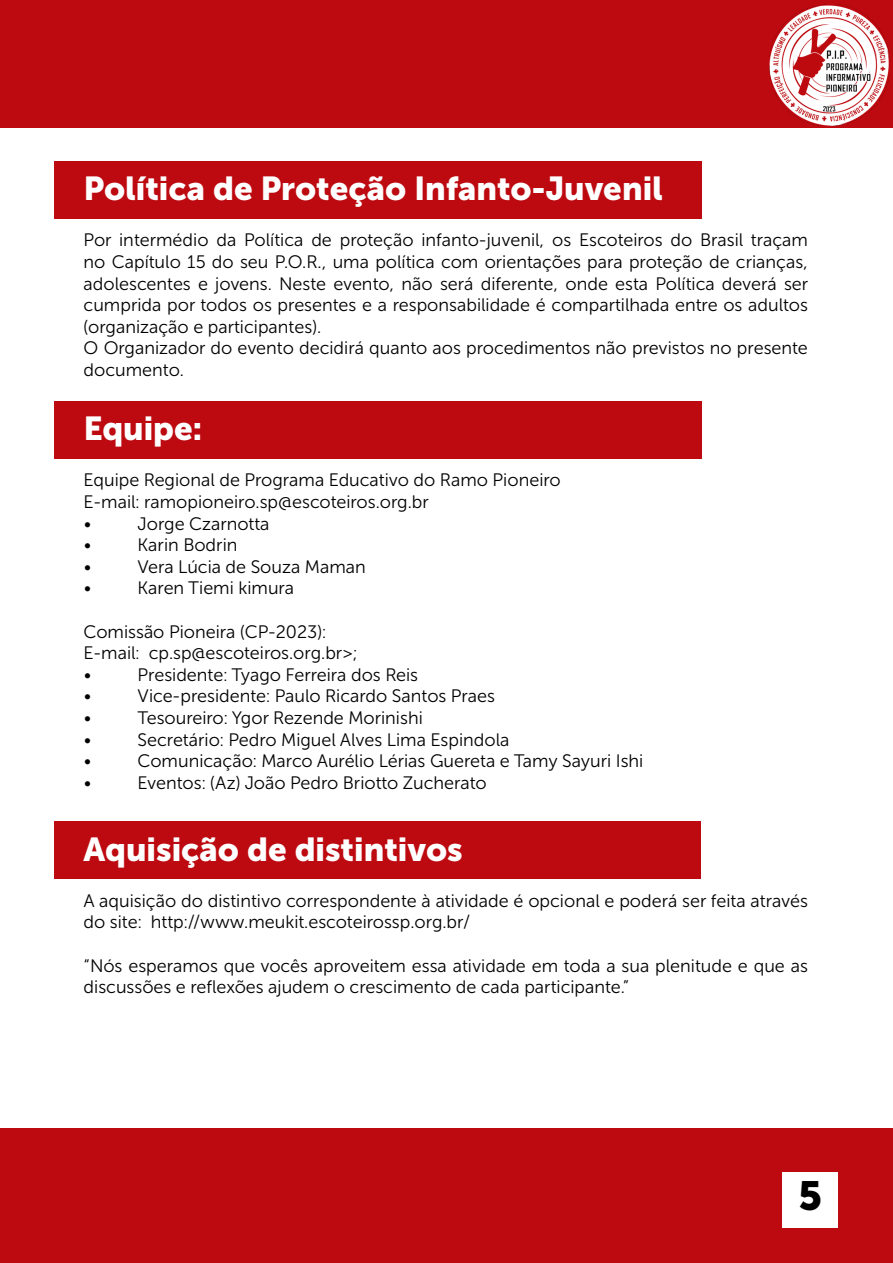
<style>
.page{position:relative;width:893px;height:1263px;background:#fff}
.page>*{position:absolute;margin:0;border:0;box-sizing:border-box;transform-origin:0 0}
.t1{font:40.5px "Museo Sans Cyrl 900";color:#000}
.t2{font:33px "Museo Sans Cyrl 900";color:#fff}
.t3{font:18px/21.6px "Museo Sans Cyrl 300";color:#000}
</style>
<div class="page">
<div style="left:0;top:1128px;width:893px;height:135px;background:#bd0a10"></div>
<div style="left:0;top:0;width:893px;height:128px;background:#bd0a10"></div>
<div style="left:782px;top:1172px;width:56px;height:56px;background:#fff"></div>
<img style="left:770px;top:4px;width:119px;height:121px">
<div style="left:54px;top:401px;width:648px;height:57px;background:#bd0a10"></div>
<div style="left:54px;top:822px;width:647px;height:57px;background:#bd0a10"></div>
<div style="left:54px;top:161px;width:648px;height:58px;background:#bd0a10"></div>
<h2 class="t2" style="left:84px;top:170px;width:581px">Política de Proteção Infanto-Juvenil</h2>
<p class="t3" style="left:84px;top:230px;width:726px">Por intermédio da Política de proteção infanto-juvenil, os Escoteiros do Brasil traçam no Capítulo 15 do seu P.O.R., uma política com orientações para proteção de crianças, adolescentes e jovens. Neste evento, não será diferente, onde esta Política deverá ser cumprida por todos os presentes e a responsabilidade é compartilhada entre os adultos (organização e participantes).<br>O Organizador do evento decidirá quanto aos procedimentos não previstos no presente documento.</p>
<h2 class="t2" style="left:84px;top:410px;width:120px">Equipe:</h2>
<p class="t3" style="left:84px;top:470px;width:479px">Equipe Regional de Programa Educativo do Ramo Pioneiro<br>E-mail: ramopioneiro.sp@escoteiros.org.br<br>•</p>
<p class="t3" style="left:138px;top:513px;width:133px">Jorge Czarnotta</p>
<p class="t3" style="left:84px;top:534px;width:10px">•</p>
<p class="t3" style="left:138px;top:534px;width:101px">Karin Bodrin</p>
<p class="t3" style="left:84px;top:556px;width:10px">•</p>
<p class="t3" style="left:138px;top:556px;width:230px">Vera Lúcia de Souza Maman</p>
<p class="t3" style="left:84px;top:578px;width:10px">•</p>
<p class="t3" style="left:138px;top:578px;width:158px">Karen Tiemi kimura</p>
<p class="t3" style="left:84px;top:621px;width:275px">Comissão Pioneira (CP-2023):<br>E-mail: cp.sp@escoteiros.org.br&gt;; •</p>
<p class="t3" style="left:138px;top:664px;width:282px">Presidente: Tyago Ferreira dos Reis</p>
<p class="t3" style="left:84px;top:686px;width:10px">•</p>
<p class="t3" style="left:138px;top:686px;width:359px">Vice-presidente: Paulo Ricardo Santos Praes</p>
<p class="t3" style="left:84px;top:707px;width:10px">•</p>
<p class="t3" style="left:138px;top:707px;width:287px">Tesoureiro: Ygor Rezende Morinishi</p>
<p class="t3" style="left:84px;top:729px;width:10px">•</p>
<p class="t3" style="left:138px;top:729px;width:373px">Secretário: Pedro Miguel Alves Lima Espindola</p>
<p class="t3" style="left:84px;top:750px;width:10px">•</p>
<p class="t3" style="left:138px;top:750px;width:507px">Comunicação: Marco Aurélio Lérias Guereta e Tamy Sayuri Ishi</p>
<p class="t3" style="left:84px;top:772px;width:10px">•</p>
<p class="t3" style="left:138px;top:772px;width:351px">Eventos: (Az) João Pedro Briotto Zucherato</p>
<h2 class="t2" style="left:84px;top:830px;width:380px">Aquisição de distintivos</h2>
<p class="t3" style="left:84px;top:890px;width:726px">A aquisição do distintivo correspondente à atividade é opcional e poderá ser feita através do site: http://www.meukit.escoteirossp.org.br/</p>
<p class="t3" style="left:84px;top:955px;width:726px">“Nós esperamos que vocês aproveitem essa atividade em toda a sua plenitude e que as discussões e reflexões ajudem o crescimento de cada participante.”</p>
<h1 class="t1" style="left:798px;top:1173px;width:25px">5</h1>
</div>
